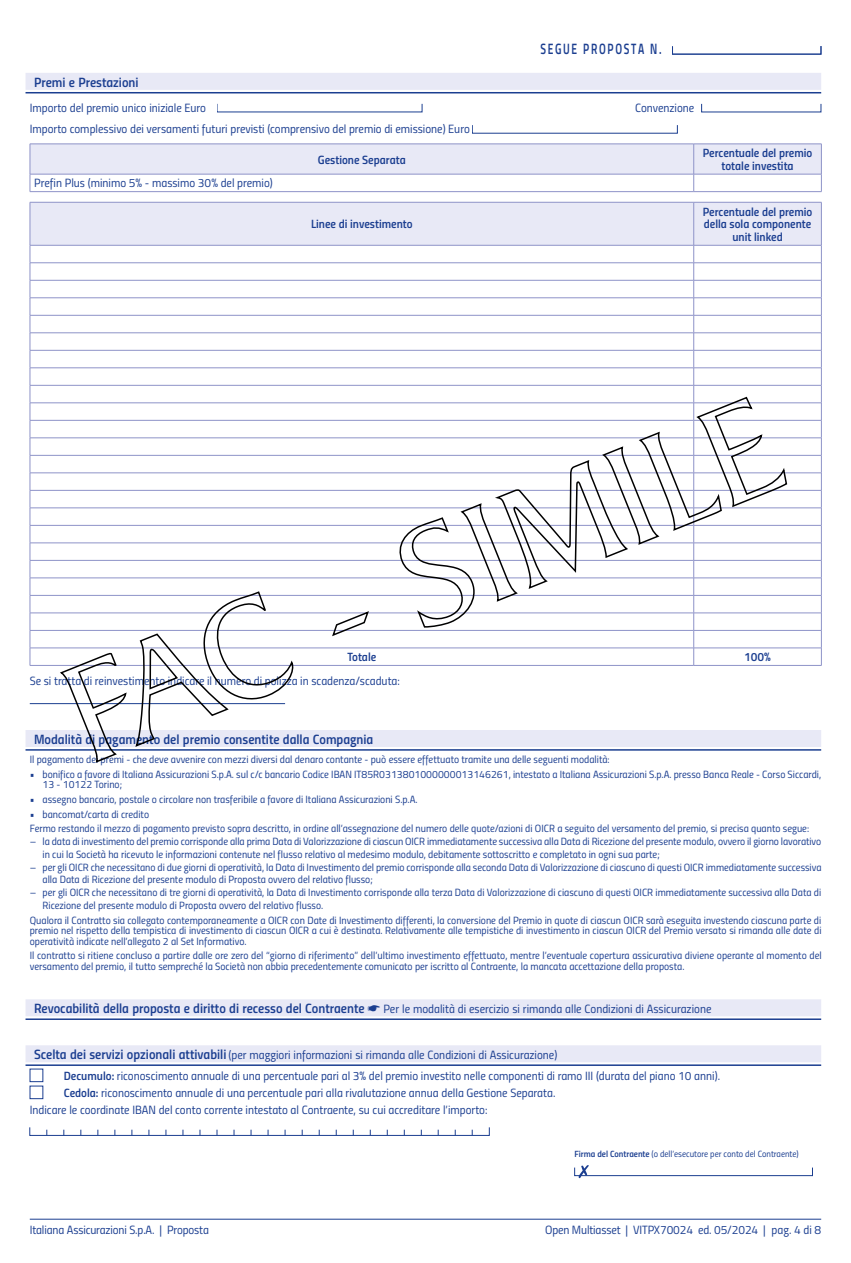
<style>
.page{position:relative;width:851px;height:1263px;background:#fff}
.page>*{position:absolute;margin:0;border:0;box-sizing:border-box;transform-origin:0 0}
.t1{font:15px "Titillium Semibold Upright";letter-spacing:.15em;color:#1b3e90;scale:.75 1}
.titolo_fondino{font:13.5px "Titillium Semibold Upright";color:#1b3e90}
.tit_sezione{font:13.5px "Titillium Semibold Upright";color:#1b3e90}
._7n{font:12px "Titillium Regular Upright";color:#1b3e90}
._7n-2{font:12px/12.8px "Titillium Semibold Upright";color:#1b3e90;text-align:center}
.titolo_fondino-2{font:12px "Titillium Regular Upright";color:#1b3e90}
.tit_sezione-2{font:12px "Titillium Regular Upright";color:#1b3e90}
._6n{font:10.5px/10.5px "Titillium Regular Upright";color:#1b3e90}
.n6_3-3{font:10.5px/12.8px "Titillium Regular Upright";color:#1b3e90}
.sb6{font:9px "Titillium Regular Upright";color:#1b3e90}
.s1{font-family:"Titillium Semibold Upright";font-size:13.5px}
.s2{font-family:"Titillium Semibold Upright"}
</style>
<div class="page">
<hr style="left:30px;top:1219px;width:791px;height:1px;background:#1b3e90">
<div style="left:26px;top:73px;width:795px;height:17px;background:#e8e9f6"></div>
<hr style="left:26px;top:92px;width:795px;height:1px;background:#1b3e90">
<hr style="left:30px;top:703px;width:255px;height:1px;background:#1b3e90">
<div style="left:26px;top:730px;width:795px;height:17px;background:#e8e9f6"></div>
<hr style="left:26px;top:749px;width:795px;height:2px;background:#1b3e90">
<div style="left:26px;top:999px;width:795px;height:17px;background:#e8e9f6"></div>
<hr style="left:26px;top:1018px;width:795px;height:2px;background:#1b3e90">
<div style="left:26px;top:1045px;width:795px;height:17px;background:#e8e9f6"></div>
<hr style="left:26px;top:1064px;width:795px;height:2px;background:#1b3e90">
<svg style="left:30px;top:144px;width:792px;height:47px"></svg>
<hr style="left:30px;top:191px;width:663px;height:1px;background:#8e93c8">
<hr style="left:693px;top:191px;width:128px;height:1px;background:#8e93c8">
<svg style="left:30px;top:202px;width:792px;height:463px"></svg>
<hr style="left:30px;top:665px;width:663px;height:1px;background:#8e93c8">
<hr style="left:693px;top:665px;width:128px;height:1px;background:#8e93c8">
<div style="left:30px;top:1069px;width:13px;height:13px;border:1px solid #1b3e90"></div>
<div style="left:30px;top:1086px;width:13px;height:13px;border:1px solid #1b3e90"></div>
<div style="left:30px;top:1127px;width:459px;height:9px;border:1px solid #1b3e90"></div>
<div style="left:574px;top:1167px;width:238px;height:9px;border:1px solid #1b3e90"></div>
<svg style="left:578px;top:1165px;width:10px;height:13px"></svg>
<svg style="left:60px;top:397px;width:727px;height:366px"></svg>
<h1 class="t1" style="left:540px;top:37px;width:163px">SEGUE PROPOSTA N.</h1>
<p class="titolo_fondino" style="left:34px;top:72px;width:106px">Premi e Prestazioni</p>
<p class="_7n" style="left:30px;top:99px;width:178px">Importo del premio unico iniziale Euro</p>
<p class="_7n" style="left:635px;top:99px;width:61px">Convenzione</p>
<p class="_7n" style="left:30px;top:120px;width:441px">Importo complessivo dei versamenti futuri previsti (comprensivo del premio di emissione) Euro</p>
<p class="_7n-2" style="left:318px;top:152px;width:89px">Gestione Separata</p>
<p class="_7n-2" style="left:702px;top:146px;width:111px">Percentuale del premio totale investita</p>
<p class="_7n" style="left:34px;top:174px;width:240px">Prefin Plus (minimo 5% - massimo 30% del premio)</p>
<p class="_7n-2" style="left:311px;top:217px;width:103px">Linee di investimento</p>
<p class="_7n-2" style="left:702px;top:204px;width:111px">Percentuale del premio della sola componente unit linked</p>
<p class="_7n-2" style="left:347px;top:650px;width:30px">Totale</p>
<p class="_7n-2" style="left:744px;top:650px;width:28px">100%</p>
<p class="_7n" style="left:30px;top:672px;width:371px">Se si tratta di reinvestimento indicare il numero di polizza in scadenza/scaduta:</p>
<p class="titolo_fondino" style="left:34px;top:729px;width:341px">Modalità di pagamento del premio consentite dalla Compagnia</p>
<p class="_6n" style="left:30px;top:753px;width:581px">Il pagamento dei premi - che deve avvenire con mezzi diversi dal denaro contante - può essere effettuato tramite una delle seguenti modalità:</p>
<p class="_6n" style="left:43px;top:768px;width:780px;text-indent:-13px">• bonifico a favore di Italiana Assicurazioni S.p.A. sul c/c bancario Codice IBAN IT85R0313801000000013146261, intestato a Italiana Assicurazioni S.p.A. presso Banca Reale - Corso Siccardi,<br>13 - 10122 Torino;</p>
<p class="_6n" style="left:30px;top:793px;width:389px">• assegno bancario, postale o circolare non trasferibile a favore di Italiana Assicurazioni S.p.A.</p>
<p class="_6n" style="left:30px;top:808px;width:121px">• bancomat/carta di credito</p>
<p class="_6n" style="left:30px;top:823px;width:780px">Fermo restando il mezzo di pagamento previsto sopra descritto, in ordine all’assegnazione del numero delle quote/azioni di OICR a seguito del versamento del premio, si precisa quanto segue:</p>
<p class="n6_3-3" style="left:43px;top:834px;width:780px;text-indent:-13px">– la data di investimento del premio corrisponde alla prima Data di Valorizzazione di ciascun OICR immediatamente successiva alla Data di Ricezione del presente modulo, ovvero il giorno lavorativo in cui la Società ha ricevuto le informazioni contenute nel flusso relativo al medesimo modulo, debitamente sottoscritto e completato in ogni sua parte;</p>
<p class="n6_3-3" style="left:43px;top:860px;width:780px;text-indent:-13px">– per gli OICR che necessitano di due giorni di operatività, la Data di Investimento del premio corrisponde alla seconda Data di Valorizzazione di ciascuno di questi OICR immediatamente successiva alla Data di Ricezione del presente modulo di Proposta ovvero del relativo flusso;</p>
<p class="n6_3-3" style="left:43px;top:885px;width:780px;text-indent:-13px">– per gli OICR che necessitano di tre giorni di operatività, la Data di Investimento corrisponde alla terza Data di Valorizzazione di ciascuno di questi OICR immediatamente successiva alla Data di<br>Ricezione del presente modulo di Proposta ovvero del relativo flusso.</p>
<p class="_6n" style="left:30px;top:914px;width:793px;text-align:justify">Qualora il Contratto sia collegato contemporaneamente a OICR con Date di Investimento differenti, la conversione del Premio in quote di ciascun OICR sarà eseguita investendo ciascuna parte di premio nel rispetto della tempistica di investimento di ciascun OICR a cui è destinata. Relativamente alle tempistiche di investimento in ciascun OICR del Premio versato si rimanda alle date di operatività indicate nell’allegato 2 al Set Informativo.</p>
<p class="_6n" style="left:30px;top:950px;width:793px">Il contratto si ritiene concluso a partire dalle ore zero del “giorno di riferimento” dell’ultimo investimento effettuato, mentre l’eventuale copertura assicurativa diviene operante al momento del versamento del premio, il tutto sempreché la Società non abbia precedentemente comunicato per iscritto al Contraente, la mancata accettazione della proposta.</p>
<p class="tit_sezione" style="left:34px;top:998px;width:332px">Revocabilità della proposta e diritto di recesso del Contraente</p>
<p class="tit_sezione-2" style="left:383px;top:1000px;width:329px">Per le modalità di esercizio si rimanda alle Condizioni di Assicurazione</p>
<p class="titolo_fondino-2" style="left:34px;top:1046px;width:524px"><span class="s1">Scelta dei servizi opzionali attivabili</span> (per maggiori informazioni si rimanda alle Condizioni di Assicurazione)</p>
<p class="_7n" style="left:64px;top:1067px;width:657px"><span class="s2">Decumulo:</span> riconoscimento annuale di una percentuale pari al 3% del premio investito nelle componenti di ramo III (durata del piano 10 anni).</p>
<p class="_7n" style="left:64px;top:1084px;width:493px"><span class="s2">Cedola:</span> riconoscimento annuale di una percentuale pari alla rivalutazione annua della Gestione Separata.</p>
<p class="_7n" style="left:30px;top:1101px;width:459px">Indicare le coordinate IBAN del conto corrente intestato al Contraente, su cui accreditare l’importo:</p>
<p class="sb6" style="left:574px;top:1147px;width:226px"><span class="s2">Firma del Contraente</span> (o dell’esecutore per conto del Contraente)</p>
<p class="_7n" style="left:30px;top:1220px;width:181px">Italiana Assicurazioni S.p.A. | Proposta</p>
<p class="_7n" style="left:545px;top:1220px;width:277px">Open Multiasset | VITPX70024 ed. 05/2024 | pag. 4 di 8</p>
</div>
